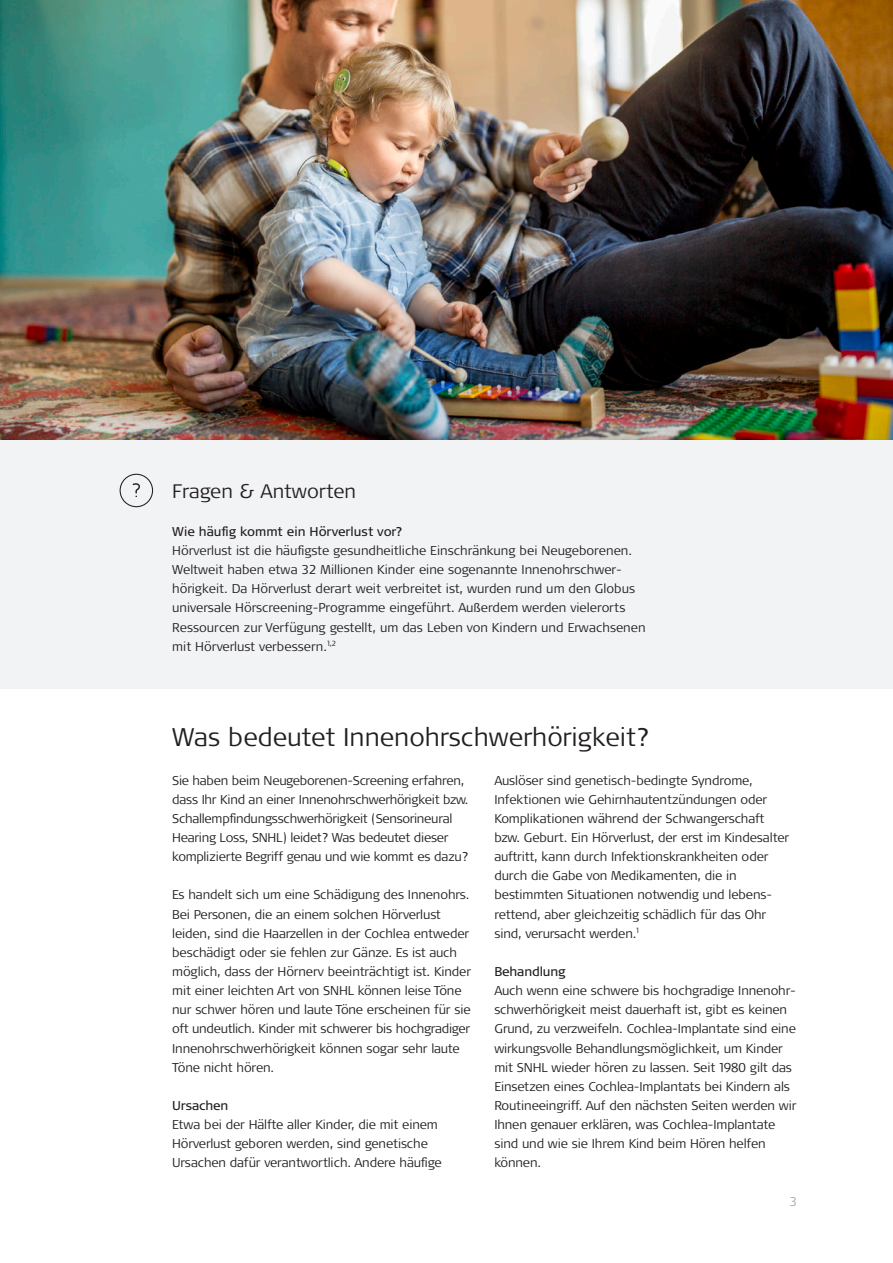
<style>
.page{position:relative;width:893px;height:1263px;background:#fff}
.page>*{position:absolute;margin:0;border:0;box-sizing:border-box;transform-origin:0 0}
.t1{font:300 25.5px "Signa Pro";color:#231f20}
.t2{font:300 19.5px "Signa Pro";color:#231f20}
.t3{font:300 12.75px/19.2px "Signa Pro";letter-spacing:-.01em;color:#231f20}
.t4{font:12.75px "Signa Pro";letter-spacing:-.01em;color:#231f20}
.t5{font:300 12.75px "Signa Pro";color:#a8a9ad}
</style>
<div class="page">
<img style="left:0;top:0;width:893px;height:440px">
<div style="left:0;top:440px;width:893px;height:249px;background:#f2f3f4"></div>
<svg style="left:120px;top:474px;width:33px;height:33px"></svg>
<h2 class="t2" style="left:172px;top:477px;width:185px">Fragen &amp; Antworten</h2>
<p class="t4" style="left:172px;top:522px;width:232px">Wie häufig kommt ein Hörverlust vor?</p>
<p class="t3" style="left:172px;top:540px;width:475px">Hörverlust ist die häufigste gesundheitliche Einschränkung bei Neugeborenen.<br>Weltweit haben etwa 32 Millionen Kinder eine sogenannte Innenohrschwer&shy;hörigkeit. Da Hörverlust derart weit verbreitet ist, wurden rund um den Globus universale Hörscreening-Programme eingeführt. Außerdem werden vielerorts Ressourcen zur Verfügung gestellt, um das Leben von Kindern und Erwachsenen mit Hörverlust verbessern.<sup>1,2</sup></p>
<h1 class="t1" style="left:172px;top:720px;width:479px">Was bedeutet Innenohrschwerhörigkeit?</h1>
<p class="t3" style="left:172px;top:770px;width:298px">Sie haben beim Neugeborenen-Screening erfahren, dass Ihr Kind an einer Innenohrschwerhörigkeit bzw.<br>Schallempfindungsschwerhörigkeit (Sensorineural Hearing Loss, SNHL) leidet? Was bedeutet dieser komplizierte Begriff genau und wie kommt es dazu?</p>
<p class="t3" style="left:172px;top:885px;width:300px">Es handelt sich um eine Schädigung des Innenohrs.<br>Bei Personen, die an einem solchen Hörverlust leiden, sind die Haarzellen in der Cochlea entweder beschädigt oder sie fehlen zur Gänze. Es ist auch möglich, dass der Hörnerv beeinträchtigt ist. Kinder mit einer leichten Art von SNHL können leise Töne nur schwer hören und laute Töne erscheinen für sie oft undeutlich. Kinder mit schwerer bis hochgradiger Innenohrschwerhörigkeit können sogar sehr laute Töne nicht hören.</p>
<p class="t4" style="left:172px;top:1097px;width:58px">Ursachen</p>
<p class="t3" style="left:172px;top:1114px;width:271px">Etwa bei der Hälfte aller Kinder, die mit einem<br>Hörverlust geboren werden, sind genetische<br>Ursachen dafür verantwortlich. Andere häufige</p>
<p class="t3" style="left:494px;top:770px;width:296px">Auslöser sind genetisch-bedingte Syndrome, Infektionen wie Gehirnhautentzündungen oder Komplikationen während der Schwangerschaft bzw. Geburt. Ein Hörverlust, der erst im Kindesalter auftritt, kann durch Infektionskrankheiten oder durch die Gabe von Medikamenten, die in bestimmten Situationen notwendig und lebens&shy;rettend, aber gleichzeitig schädlich für das Ohr sind, verursacht werden.<sup>1</sup></p>
<p class="t4" style="left:494px;top:963px;width:73px">Behandlung</p>
<p class="t3" style="left:494px;top:980px;width:304px">Auch wenn eine schwere bis hochgradige Innenohr&shy;schwerhörigkeit meist dauerhaft ist, gibt es keinen Grund, zu verzweifeln. Cochlea-Implantate sind eine wirkungsvolle Behandlungsmöglichkeit, um Kinder mit SNHL wieder hören zu lassen. Seit 1980 gilt das Einsetzen eines Cochlea-Implantats bei Kindern als Routineeingriff. Auf den nächsten Seiten werden wir Ihnen genauer erklären, was Cochlea-Implantate sind und wie sie Ihrem Kind beim Hören helfen können.</p>
<p class="t5" style="left:790px;top:1192px;width:9px">3</p>
</div>
